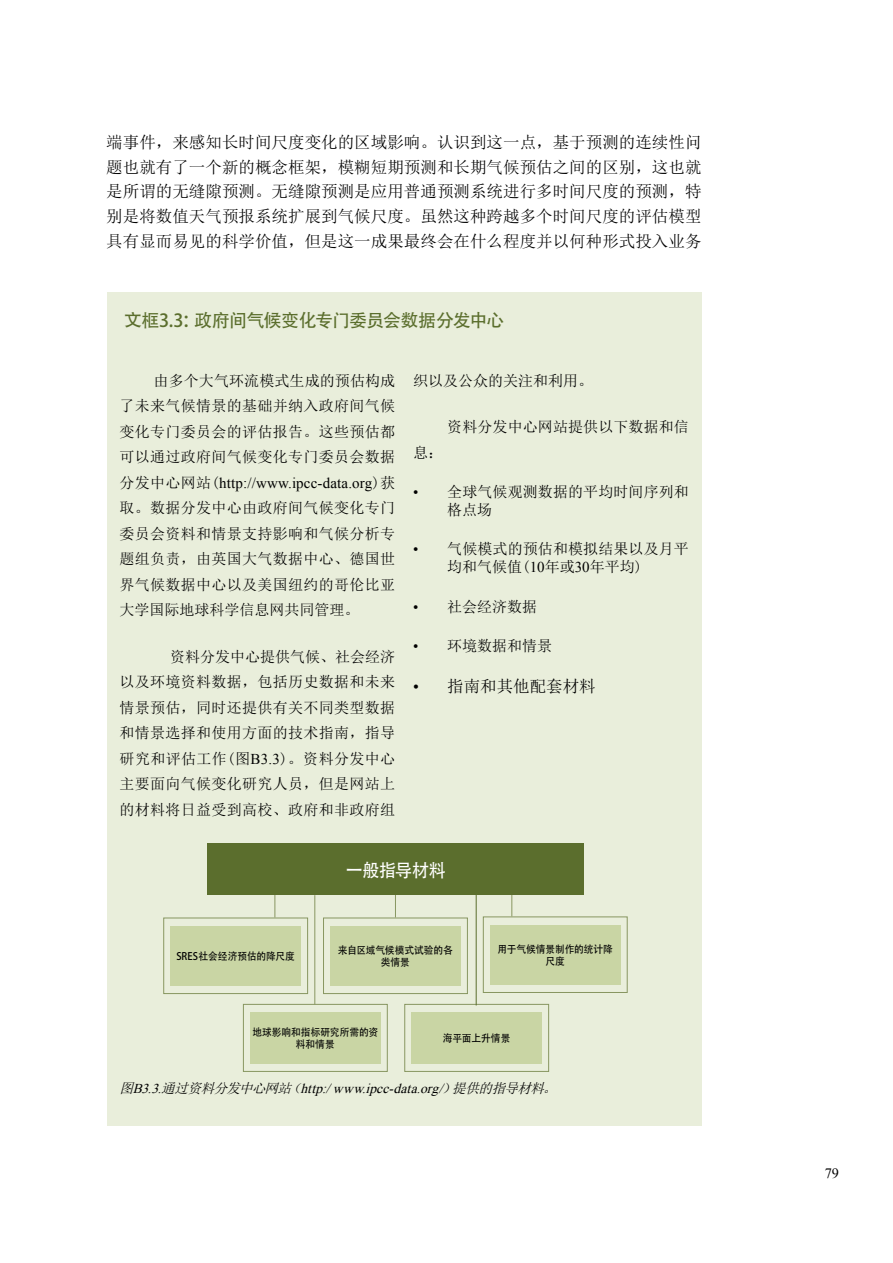
<style>
.page{position:relative;width:893px;height:1263px;background:#fff}
.page>*{position:absolute;margin:0;border:0;box-sizing:border-box;transform-origin:0 0}
.t1{font:18px "Adobe Heiti Std";letter-spacing:-.045em;color:#5b6e2d}
.t2{font:18px "Adobe Heiti Std";letter-spacing:-.015em;color:#fff;scale:.94 1}
.t3{font:16.5px/24.8px "Sim Sun";color:#000;text-align:justify}
.t4{font:15px/25.5px "Sim Sun";letter-spacing:.02em;color:#000;text-align:justify}
.t5{font:15px "Times New Roman";letter-spacing:.01em;color:#000}
.t6{font:15px "Sim Sun";color:#000}
.t7{font:14.25px "Times New Roman";color:#000}
.t8{font:italic 13.5px "Times New Roman";color:#000}
.t9{font:10.35px/12.5px "Adobe Heiti Std";letter-spacing:-.005em;color:#000;text-align:center;scale:.94 1}
.s1{font-family:"Sim Sun"}
.s2{font-family:"Times New Roman"}
</style>
<div class="page">
<div style="left:107px;top:292px;width:595px;height:833px;background:#e9eedb"></div>
<div style="left:404px;top:1004px;width:145px;height:68px;border:1px solid #889661"></div>
<div style="left:163px;top:917px;width:145px;height:77px;border:1px solid #889661"></div>
<div style="left:323px;top:917px;width:145px;height:77px;border:1px solid #889661"></div>
<div style="left:330px;top:926px;width:131px;height:60px;background:#c9d5a4"></div>
<div style="left:170px;top:926px;width:131px;height:60px;background:#c9d5a4"></div>
<div style="left:411px;top:1012px;width:131px;height:51px;background:#c9d5a4"></div>
<div style="left:243px;top:1004px;width:145px;height:68px;border:1px solid #889661"></div>
<div style="left:250px;top:1012px;width:131px;height:51px;background:#c9d5a4"></div>
<div style="left:483px;top:916px;width:145px;height:77px;border:1px solid #889661"></div>
<div style="left:490px;top:925px;width:130px;height:60px;background:#c9d5a4"></div>
<hr style="left:274px;top:884px;width:1px;height:33px;background:#889661">
<hr style="left:395px;top:884px;width:1px;height:33px;background:#889661">
<hr style="left:511px;top:883px;width:1px;height:33px;background:#889661">
<hr style="left:476px;top:884px;width:1px;height:121px;background:#5b6e2d">
<div style="left:207px;top:844px;width:377px;height:51px;background:#5b6e2d"></div>
<hr style="left:314px;top:895px;width:1px;height:109px;background:#889661">
<p class="t3" style="left:106px;top:130px;width:597px">端事件，来感知长时间尺度变化的区域影响。认识到这一点，基于预测的连续性问题也就有了一个新的概念框架，模糊短期预测和长期气候预估之间的区别，这也就是所谓的无缝隙预测。无缝隙预测是应用普通预测系统进行多时间尺度的预测，特别是将数值天气预报系统扩展到气候尺度。虽然这种跨越多个时间尺度的评估模型具有显而易见的科学价值，但是这一成果最终会在什么程度并以何种形式投入业务</p>
<p class="t1" style="left:124px;top:309px;width:382px">文框3.3：政府间气候变化专门委员会数据分发中心</p>
<p class="t4" style="left:120px;top:367px;width:277px;text-indent:34px">由多个大气环流模式生成的预估构成了未来气候情景的基础并纳入政府间气候变化专门委员会的评估报告。这些预估都可以通过政府间气候变化专门委员会数据</p>
<p class="t5" style="left:120px;top:472px;width:277px"><span class="s1">分发中心网站(</span>http://www.ipcc-data.org<span class="s1">)获</span></p>
<p class="t4" style="left:120px;top:495px;width:277px">取。数据分发中心由政府间气候变化专门委员会资料和情景支持影响和气候分析专题组负责，由英国大气数据中心、德国世界气候数据中心以及美国纽约的哥伦比亚大学国际地球科学信息网共同管理。</p>
<p class="t4" style="left:120px;top:644px;width:277px;text-indent:51px">资料分发中心提供气候、社会经济以及环境资料数据，包括历史数据和未来情景预估，同时还提供有关不同类型数据和情景选择和使用方面的技术指南，指导研究和评估工作(图<span class="s2">B3.3</span>)。资料分发中心主要面向气候变化研究人员，但是网站上的材料将日益受到高校、政府和非政府组</p>
<p class="t6" style="left:413px;top:373px;width:181px">织以及公众的关注和利用。</p>
<p class="t4" style="left:447px;top:414px;width:243px">资料分发中心网站提供以下数据和信</p>
<p class="t4" style="left:413px;top:440px;width:31px">息：</p>
<p class="t4" style="left:447px;top:483px;width:243px;line-height:18px;text-indent:-34px"><span class="s2">•</span> 全球气候观测数据的平均时间序列和格点场</p>
<p class="t4" style="left:447px;top:540px;width:243px;line-height:18px;text-indent:-34px"><span class="s2">•</span> 气候模式的预估和模拟结果以及月平均和气候值(<span class="s2">10</span>年或<span class="s2">30</span>年平均)</p>
<p class="t4" style="left:413px;top:593px;width:126px"><span class="s2">•</span> 社会经济数据</p>
<p class="t6" style="left:413px;top:638px;width:141px"><span class="s2">•</span> 环境数据和情景</p>
<p class="t3" style="left:413px;top:674px;width:184px"><span class="s2">•</span> 指南和其他配套材料</p>
<p class="t9" style="left:176px;top:950px;width:128px">SRES社会经济预估的降尺度</p>
<p class="t2" style="left:346px;top:859px;width:108px">一般指导材料</p>
<p class="t9" style="left:338px;top:944px;width:124px">来自区域气候模式试验的各类情景</p>
<p class="t9" style="left:498px;top:943px;width:124px">用于气候情景制作的统计降尺度</p>
<p class="t9" style="left:252px;top:1026px;width:135px">地球影响和指标研究所需的资料和情景</p>
<p class="t9" style="left:443px;top:1032px;width:73px">海平面上升情景</p>
<p class="t8" style="left:120px;top:1079px;width:442px"><span class="s1">图</span>B3.3.<span class="s1">通过资料分发中心网站（</span>http:/www.ipcc-data.org/<span class="s1">）提供的指导材料。</span></p>
<p class="t7" style="left:825px;top:1163px;width:16px">79</p>
</div>
